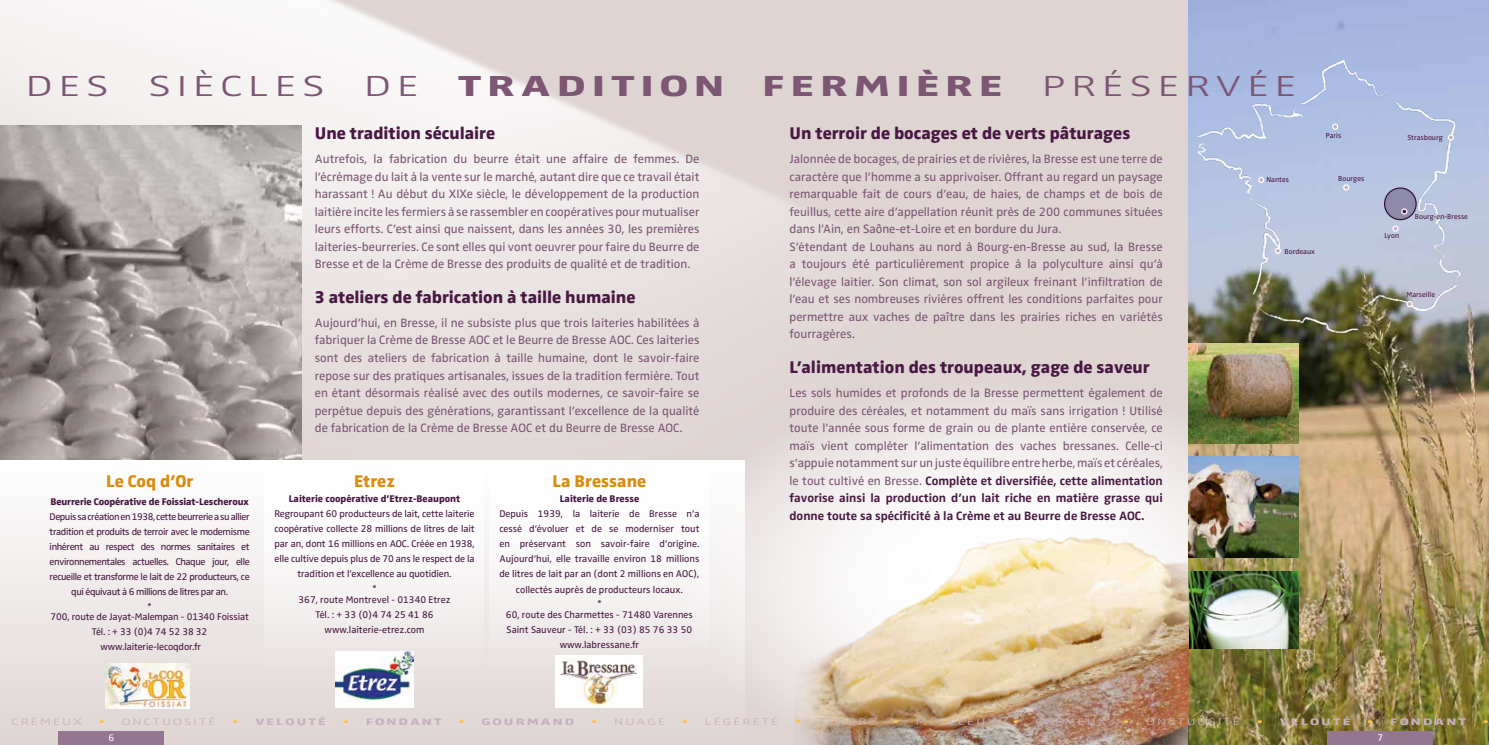
<style>
.page{position:relative;width:1489px;height:745px;background:#fff}
.page>*{position:absolute;margin:0;border:0;box-sizing:border-box;transform-origin:0 0}
.t1{font:300 30px "Zwo OT";letter-spacing:.13em;color:#7c5673;scale:1.5 1}
.t2{font:800 30px "Zwo OT";letter-spacing:.13em;color:#7c5673;scale:1.5 1}
.t3{font:800 17.5px "Zwo OT";color:#481842}
.t4{font:800 17.5px "Zwo OT";color:#da8c0c}
.t5{font:12.5px/17.5px "Zwo OT";color:#7c5673;text-align:justify}
.t6{font:10px/15px "Zwo OT";letter-spacing:-.01em;color:#481842;text-align:center}
.t7{font:10px/15px "Zwo OT";letter-spacing:-.04em;color:#481842;text-align:center}
.t8{font:800 10px "Zwo OT";color:#481842}
.t9{font:10px "Zwo OT";color:#7c5673}
.t10{font:10px "Zwo OT";color:#fff}
.t11{font:300 9.75px "Zwo OT";letter-spacing:.14em;color:#c5b1c0;scale:1.5 1}
.t12{font:800 9.75px "Zwo OT";letter-spacing:.14em;color:#c5b1c0;scale:1.5 1}
.t13{font:300 9.75px "Zwo OT";color:#fcc14c;scale:1.5 1}
.t14{font:7.5px "Zwo OT";color:#481842}
.s1{font-weight:700;color:#481842}
.s2{color:#fcc14c}
.s3{font-weight:300;color:#fcc14c}
</style>
<div class="page">
<img style="left:1188px;top:0;width:300px;height:744px">
<img style="left:1188px;top:456px;width:110px;height:100px">
<img style="left:1188px;top:343px;width:110px;height:100px">
<img style="left:1188px;top:571px;width:110px;height:77px">
<img style="left:794px;top:729px;width:394px;height:15px">
<img style="left:0;top:0;width:1188px;height:729px">
<img style="left:0;top:125px;width:302px;height:335px">
<div style="left:0;top:460px;width:744px;height:284px;background:linear-gradient(to bottom,#fff,#ded6d4)"></div>
<div style="left:264px;top:460px;width:219px;height:213px;background:linear-gradient(to bottom,#fff,#eae5e4)"></div>
<div style="left:489px;top:460px;width:220px;height:213px;background:linear-gradient(to bottom,#fff,#eae5e4)"></div>
<div style="left:1327px;top:731px;width:105px;height:13px;background:#94768e"></div>
<img style="left:1188px;top:45px;width:300px;height:291px">
<div style="left:58px;top:731px;width:106px;height:13px;background:#94768e"></div>
<svg style="left:1384px;top:188px;width:31px;height:31px"></svg>
<div style="left:1383px;top:187px;width:33px;height:33px;border:1px solid #481842;border-radius:50%"></div>
<div style="left:1400px;top:208px;width:7px;height:6px;border:1px solid #fff;border-radius:50%"></div>
<svg style="left:1406px;top:301px;width:6px;height:6px"></svg>
<svg style="left:1392px;top:225px;width:6px;height:6px"></svg>
<div style="left:1274px;top:247px;width:6px;height:7px;border:1px solid #fff;border-radius:50%"></div>
<div style="left:1257px;top:177px;width:7px;height:6px;border:1px solid #fff;border-radius:50%"></div>
<div style="left:1331px;top:123px;width:7px;height:7px;border:1px solid #fff;border-radius:50%"></div>
<div style="left:1342px;top:184px;width:7px;height:6px;border:1px solid #fff;border-radius:50%"></div>
<svg style="left:1447px;top:134px;width:6px;height:6px"></svg>
<img style="left:106px;top:663px;width:83px;height:45px">
<img style="left:336px;top:651px;width:77px;height:56px">
<div style="left:554px;top:655px;width:88px;height:52px;background:#fff"></div>
<img style="left:559px;top:657px;width:78px;height:50px">
<h1 class="t1" style="left:26px;top:69px;width:57px">DES</h1>
<h1 class="t1" style="left:148px;top:69px;width:119px">SIÈCLES</h1>
<h1 class="t1" style="left:364px;top:69px;width:38px">DE</h1>
<h1 class="t2" style="left:458px;top:69px;width:179px">TRADITION</h1>
<h1 class="t2" style="left:762px;top:69px;width:162px">FERMIÈRE</h1>
<h1 class="t1" style="left:1041px;top:69px;width:171px">PRÉSERVÉE</h1>
<h2 class="t4" style="left:106px;top:471px;width:89px">Le Coq d’Or</h2>
<p class="t8" style="left:50px;top:495px;width:200px">Beurrerie Coopérative de Foissiat-Lescheroux</p>
<p class="t7" style="left:50px;top:509px;width:201px">Depuis sa création en 1938, cette beurrerie a su allier tradition et produits de terroir avec le modernisme inhérent au respect des normes sanitaires et environnementales actuelles. Chaque jour, elle recueille et transforme le lait de 22 producteurs, ce qui équivaut à 6 millions de litres par an.</p>
<p class="t9" style="left:148px;top:598px;width:6px">•</p>
<p class="t6" style="left:50px;top:609px;width:200px">700, route de Jayat-Malempan - 01340 Foissiat<br>Tél. : + 33 (0)4 74 52 38 32 www.laiterie-lecoqdor.fr</p>
<h2 class="t3" style="left:315px;top:123px;width:182px">Une tradition séculaire</h2>
<p class="t5" style="left:315px;top:150px;width:386px">Autrefois, la fabrication du beurre était une affaire de femmes. De l’écrémage du lait à la vente sur le marché, autant dire que ce travail était harassant ! Au début du XIXe siècle, le développement de la production laitière incite les fermiers à se rassembler en coopératives pour mutualiser leurs efforts. C’est ainsi que naissent, dans les années 30, les premières laiteries-beurreries. Ce sont elles qui vont oeuvrer pour faire du Beurre de Bresse et de la Crème de Bresse des produits de qualité et de tradition.</p>
<h2 class="t3" style="left:315px;top:287px;width:322px">3 ateliers de fabrication à taille humaine</h2>
<p class="t5" style="left:315px;top:314px;width:386px">Aujourd’hui, en Bresse, il ne subsiste plus que trois laiteries habilitées à fabriquer la Crème de Bresse AOC et le Beurre de Bresse AOC. Ces laiteries sont des ateliers de fabrication à taille humaine, dont le savoir-faire repose sur des pratiques artisanales, issues de la tradition fermière. Tout en étant désormais réalisé avec des outils modernes, ce savoir-faire se perpétue depuis des générations, garantissant l’excellence de la qualité de fabrication de la Crème de Bresse AOC et du Beurre de Bresse AOC.</p>
<h2 class="t4" style="left:354px;top:471px;width:42px">Etrez</h2>
<p class="t8" style="left:289px;top:493px;width:173px">Laiterie coopérative d’Etrez-Beaupont</p>
<p class="t6" style="left:274px;top:506px;width:201px">Regroupant 60 producteurs de lait, cette laiterie coopérative collecte 28 millions de litres de lait par an, dont 16 millions en AOC. Créée en 1938, elle cultive depuis plus de 70 ans le respect de la tradition et l’excellence au quotidien.</p>
<p class="t9" style="left:372px;top:580px;width:6px">•</p>
<p class="t6" style="left:298px;top:591px;width:154px">367, route Montrevel - 01340 Etrez<br>Tél. : + 33 (0)4 74 25 41 86 www.laiterie-etrez.com</p>
<h2 class="t4" style="left:552px;top:471px;width:95px">La Bressane</h2>
<p class="t8" style="left:559px;top:493px;width:81px">Laiterie de Bresse</p>
<p class="t6" style="left:499px;top:506px;width:201px">Depuis 1939, la laiterie de Bresse n’a cessé d’évoluer et de se moderniser tout en préservant son savoir-faire d’origine.<br>Aujourd’hui, elle travaille environ 18 millions de litres de lait par an (dont 2 millions en AOC), collectés auprès de producteurs locaux.</p>
<p class="t9" style="left:597px;top:595px;width:6px">•</p>
<p class="t6" style="left:506px;top:606px;width:188px">60, route des Charmettes - 71480 Varennes<br>Saint Sauveur - Tél. : + 33 (03) 85 76 33 50 www.labressane.fr</p>
<h2 class="t3" style="left:789px;top:123px;width:342px">Un terroir de bocages et de verts pâturages</h2>
<p class="t5" style="left:789px;top:150px;width:375px;text-align:left">Jalonnée de bocages, de prairies et de rivières, la Bresse est une terre de caractère que l’homme a su apprivoiser. Offrant au regard un paysage remarquable fait de cours d’eau, de haies, de champs et de bois de feuillus, cette aire d’appellation réunit près de 200 communes situées dans l’Ain, en Saône-et-Loire et en bordure du Jura.<br>S’étendant de Louhans au nord à Bourg-en-Bresse au sud, la Bresse a toujours été particulièrement propice à la polyculture ainsi qu’à l’élevage laitier. Son climat, son sol argileux freinant l’infiltration de l’eau et ses nombreuses rivières offrent les conditions parfaites pour permettre aux vaches de paître dans les prairies riches en variétés fourragères.</p>
<h2 class="t3" style="left:789px;top:357px;width:362px">L’alimentation des troupeaux, gage de saveur</h2>
<p class="t5" style="left:789px;top:384px;width:375px">Les sols humides et profonds de la Bresse permettent également de produire des céréales, et notamment du maïs sans irrigation ! Utilisé toute l’année sous forme de grain ou de plante entière conservée, ce maïs vient compléter l’alimentation des vaches bressanes. Celle-ci s’appuie notamment sur un juste équilibre entre herbe, maïs et céréales, le tout cultivé en Bresse. <span class="s1">Complète et diversifiée, cette alimentation favorise ainsi la production d’un lait riche en matière grasse qui donne toute sa spécificité à la Crème et au Beurre de Bresse AOC.</span></p>
<p class="t14" style="left:1325px;top:131px;width:17px">Paris</p>
<p class="t14" style="left:1266px;top:175px;width:24px">Nantes</p>
<p class="t14" style="left:1338px;top:174px;width:28px">Bourges</p>
<p class="t14" style="left:1284px;top:246px;width:32px">Bordeaux</p>
<p class="t14" style="left:1407px;top:133px;width:37px">Strasbourg</p>
<p class="t14" style="left:1384px;top:230px;width:16px">Lyon</p>
<p class="t14" style="left:1414px;top:212px;width:55px">Bourg-en-Bresse</p>
<p class="t14" style="left:1406px;top:290px;width:30px">Marseille</p>
<p class="t11" style="left:12px;top:715px;width:48px">CRÉMEUX</p>
<p class="t11" style="left:99px;top:715px;width:79px"><span class="s2">•</span> ONCTUOSITÉ</p>
<p class="t12" style="left:232px;top:715px;width:64px"><span class="s3">•</span> VELOUTÉ</p>
<p class="t12" style="left:343px;top:715px;width:67px"><span class="s3">•</span> FONDANT</p>
<p class="t12" style="left:458px;top:715px;width:79px"><span class="s3">•</span> GOURMAND</p>
<p class="t11" style="left:591px;top:715px;width:51px"><span class="s2">•</span> NUAGE</p>
<p class="t11" style="left:682px;top:715px;width:66px"><span class="s2">•</span> LÉGÈRETÉ</p>
<p class="t11" style="left:795px;top:715px;width:55px"><span class="s2">•</span> TENDRE</p>
<p class="t11" style="left:892px;top:715px;width:70px"><span class="s2">•</span> MOELLEUX</p>
<p class="t11" style="left:1012px;top:715px;width:64px"><span class="s2">•</span> CRÉMEUX</p>
<p class="t11" style="left:1122px;top:715px;width:79px"><span class="s2">•</span> ONCTUOSITÉ</p>
<p class="t12" style="left:1256px;top:715px;width:64px"><span class="s3">•</span> VELOUTÉ</p>
<p class="t12" style="left:1367px;top:715px;width:67px"><span class="s3">•</span> FONDANT</p>
<p class="t13" style="left:1482px;top:715px;width:6px">•</p>
<p class="t10" style="left:108px;top:731px;width:7px">6</p>
<p class="t10" style="left:1377px;top:731px;width:7px">7</p>
</div>
